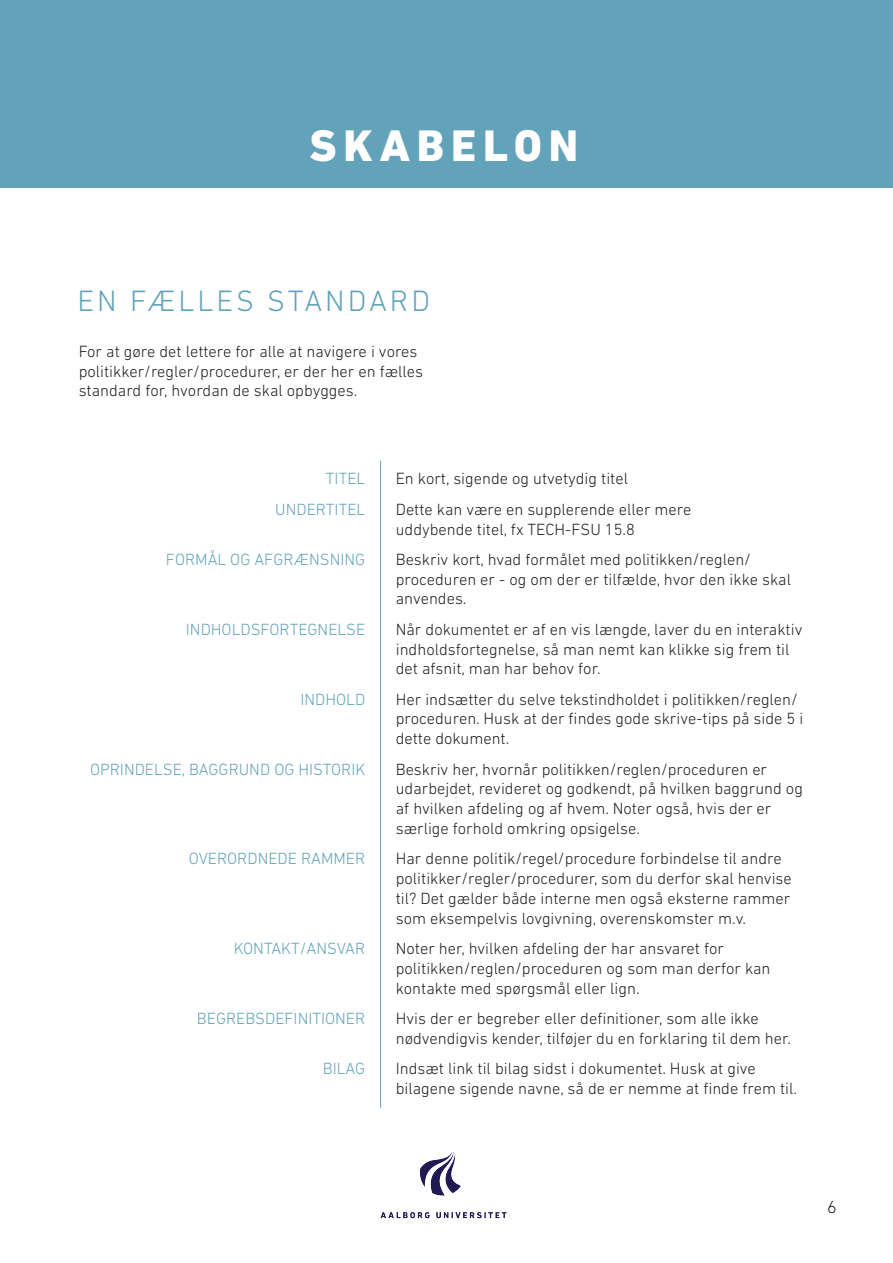
<style>
.page{position:relative;width:893px;height:1263px;background:#fff}
.page>*{position:absolute;margin:0;border:0;box-sizing:border-box;transform-origin:0 0}
.t1{font:800 45px "DIN Next LT Pro";letter-spacing:.15em;color:#fff}
.t2{font:300 30px "DIN Next LT Pro";letter-spacing:.1em;color:#63a3b9}
.t3{font:300 18px "DIN Next LT Pro";color:#231f20}
.t4{font:300 16.5px/19.8px "DIN Next LT Pro";color:#231f20}
.t5{font:300 16.5px "DIN Next LT Pro";color:#63a3b9}
</style>
<div class="page">
<div style="left:0;top:0;width:893px;height:187px;background:#63a3b9"></div>
<img style="left:380px;top:1152px;width:127px;height:67px">
<hr style="left:380px;top:461px;width:1px;height:647px;background:#63a3b9">
<p class="t1" style="left:310px;top:119px;width:270px">SKABELON</p>
<p class="t2" style="left:78px;top:284px;width:354px">EN FÆLLES STANDARD</p>
<p class="t4" style="left:79px;top:341px;width:346px">For at gøre det lettere for alle at navigere i vores politikker/regler/procedurer, er der her en fælles standard for, hvordan de skal opbygges.</p>
<p class="t5" style="left:326px;top:469px;width:41px">TITEL</p>
<p class="t5" style="left:275px;top:500px;width:91px">UNDERTITEL</p>
<p class="t5" style="left:166px;top:550px;width:201px">FORMÅL OG AFGRÆNSNING</p>
<p class="t5" style="left:186px;top:620px;width:181px">INDHOLDSFORTEGNELSE</p>
<p class="t5" style="left:300px;top:689px;width:66px">INDHOLD</p>
<p class="t5" style="left:90px;top:759px;width:277px">OPRINDELSE, BAGGRUND OG HISTORIK</p>
<p class="t5" style="left:189px;top:849px;width:178px">OVERORDNEDE RAMMER</p>
<p class="t5" style="left:234px;top:939px;width:133px">KONTAKT/ANSVAR</p>
<p class="t5" style="left:197px;top:1009px;width:170px">BEGREBSDEFINITIONER</p>
<p class="t5" style="left:323px;top:1059px;width:44px">BILAG</p>
<p class="t4" style="left:396px;top:469px;width:234px">En kort, sigende og utvetydig titel</p>
<p class="t4" style="left:396px;top:499px;width:297px">Dette kan være en supplerende eller mere</p>
<p class="t4" style="left:396px;top:519px;width:241px">uddybende titel, fx TECH-FSU 15.8</p>
<p class="t4" style="left:396px;top:549px;width:357px">Beskriv kort, hvad formålet med politikken/reglen/</p>
<p class="t4" style="left:396px;top:569px;width:397px">proceduren er - og om der er tilfælde, hvor den ikke skal anvendes.</p>
<p class="t4" style="left:396px;top:619px;width:408px">Når dokumentet er af en vis længde, laver du en interaktiv indholdsfortegnelse, så man nemt kan klikke sig frem til</p>
<p class="t4" style="left:396px;top:659px;width:206px">det afsnit, man har behov for.</p>
<p class="t4" style="left:396px;top:689px;width:409px">Her indsætter du selve tekstindholdet i politikken/reglen/ proceduren. Husk at der findes gode skrive-tips på side 5 i dette dokument.</p>
<p class="t4" style="left:396px;top:759px;width:373px">Beskriv her, hvornår politikken/reglen/proceduren er</p>
<p class="t4" style="left:396px;top:779px;width:409px">udarbejdet, revideret og godkendt, på hvilken baggrund og</p>
<p class="t4" style="left:396px;top:798px;width:377px">af hvilken afdeling og af hvem. Noter også, hvis der er</p>
<p class="t4" style="left:396px;top:818px;width:246px">særlige forhold omkring opsigelse.</p>
<p class="t4" style="left:396px;top:848px;width:387px">Har denne politik/regel/procedure forbindelse til andre</p>
<p class="t4" style="left:396px;top:868px;width:397px">politikker/regler/procedurer, som du derfor skal henvise</p>
<p class="t4" style="left:396px;top:888px;width:396px">til? Det gælder både interne men også eksterne rammer</p>
<p class="t4" style="left:396px;top:908px;width:352px">som eksempelvis lovgivning, overenskomster m.v.</p>
<p class="t4" style="left:396px;top:938px;width:330px">Noter her, hvilken afdeling der har ansvaret for</p>
<p class="t4" style="left:396px;top:958px;width:376px">politikken/reglen/proceduren og som man derfor kan</p>
<p class="t4" style="left:396px;top:978px;width:245px">kontakte med spørgsmål eller lign.</p>
<p class="t4" style="left:396px;top:1008px;width:365px">Hvis der er begreber eller definitioner, som alle ikke</p>
<p class="t4" style="left:396px;top:1028px;width:397px">nødvendigvis kender, tilføjer du en forklaring til dem her.</p>
<p class="t4" style="left:396px;top:1058px;width:362px">Indsæt link til bilag sidst i dokumentet. Husk at give</p>
<p class="t4" style="left:396px;top:1078px;width:403px">bilagene sigende navne, så de er nemme at finde frem til.</p>
<p class="t3" style="left:827px;top:1196px;width:11px">6</p>
</div>
